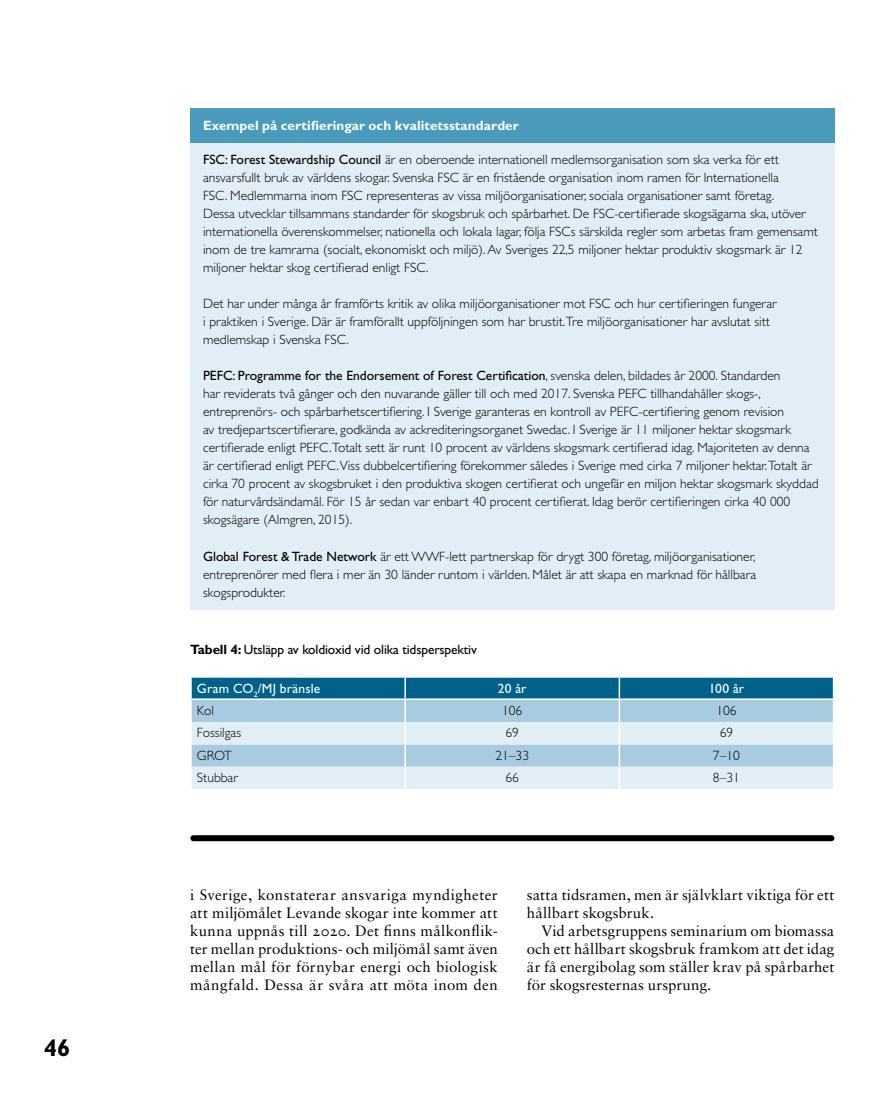
<style>
.page{position:relative;width:893px;height:1098px;background:#fff}
.page>*{position:absolute;margin:0;border:0;box-sizing:border-box;transform-origin:0 0}
.t1{font:700 24px "Gill Sans Std";color:#000}
.t2{font:15px/18px "Sabon LT Std";letter-spacing:.015em;color:#000;text-align:justify}
.t3{font:300 13.5px/18px "Gill Sans Std";color:#000}
.t4{font:13.5px "Gill Sans Std";letter-spacing:-.01em;color:#000}
.t5{font:700 13.5px "Gill Sans Std";letter-spacing:.005em;color:#fff}
.t6{font:13.5px "Gill Sans Std";letter-spacing:.015em;color:#fff}
.s1{font-weight:400}
.s2{font-weight:700}
</style>
<div class="page">
<svg style="left:193px;top:835px;width:638px;height:5px;background:#0a0a0a"></svg>
<svg style="left:191px;top:677px;width:643px;height:111px;background:#a2c6d9"></svg>
<hr style="left:190px;top:698px;width:215px;height:1px;background:#fff">
<hr style="left:405px;top:698px;width:214px;height:1px;background:#fff">
<hr style="left:619px;top:698px;width:215px;height:1px;background:#fff">
<div style="left:190px;top:108px;width:644px;height:501px;background:#e2eef5"></div>
<div style="left:190px;top:108px;width:644px;height:35px;background:#499abb"></div>
<h1 class="t1" style="left:44px;top:1033px;width:28px">46</h1>
<p class="t5" style="left:203px;top:117px;width:317px">Exempel på certifieringar och kvalitetsstandarder</p>
<p class="t3" style="left:203px;top:151px;width:616px"><span class="s1">FSC: Forest Stewardship Council</span> är en oberoende internationell medlemsorganisation som ska verka för ett ansvarsfullt bruk av världens skogar. Svenska FSC är en fristående organisation inom ramen för Internationella<br>FSC. Medlemmarna inom FSC representeras av vissa miljöorganisationer, sociala organisationer samt företag.<br>Dessa utvecklar tillsammans standarder för skogsbruk och spårbarhet. De FSC-certifierade skogsägarna ska, utöver internationella överenskommelser, nationella och lokala lagar, följa FSCs särskilda regler som arbetas fram gemensamt inom de tre kamrarna (socialt, ekonomiskt och miljö). Av Sveriges 22,5 miljoner hektar produktiv skogsmark är 12 miljoner hektar skog certifierad enligt FSC.</p>
<p class="t3" style="left:203px;top:295px;width:575px">Det har under många år framförts kritik av olika miljöorganisationer mot FSC och hur certifieringen fungerar i praktiken i Sverige. Där är framförallt uppföljningen som har brustit.Tre miljöorganisationer har avslutat sitt medlemskap i Svenska FSC.</p>
<p class="t3" style="left:203px;top:367px;width:617px"><span class="s1">PEFC: Programme for the Endorsement of Forest Certification</span>, svenska delen, bildades år 2000. Standarden<br>har reviderats två gånger och den nuvarande gäller till och med 2017. Svenska PEFC tillhandahåller skogs-, entreprenörs- och spårbarhetscertifiering. I Sverige garanteras en kontroll av PEFC-certifiering genom revision<br>av tredjepartscertifierare, godkända av ackrediteringsorganet Swedac. I Sverige är 11 miljoner hektar skogsmark certifierade enligt PEFC.Totalt sett är runt 10 procent av världens skogsmark certifierad idag. Majoriteten av denna är certifierad enligt PEFC.Viss dubbelcertifiering förekommer således i Sverige med cirka 7 miljoner hektar.Totalt är cirka 70 procent av skogsbruket i den produktiva skogen certifierat och ungefär en miljon hektar skogsmark skyddad för naturvårdsändamål. För 15 år sedan var enbart 40 procent certifierat. Idag berör certifieringen cirka 40 000 skogsägare (Almgren, 2015).</p>
<p class="t3" style="left:203px;top:547px;width:555px;text-align:justify"><span class="s1">Global Forest &amp; Trade Network</span> är ett WWF-lett partnerskap för drygt 300 företag, miljöorganisationer, entreprenörer med flera i mer än 30 länder runtom i världen. Målet är att skapa en marknad för hållbara skogsprodukter.</p>
<p class="t4" style="left:190px;top:641px;width:288px"><span class="s2">Tabell 4:</span> Utsläpp av koldioxid vid olika tidsperspektiv</p>
<p class="t6" style="left:197px;top:680px;width:125px">Gram CO<sub>2</sub>/MJ bränsle</p>
<p class="t6" style="left:498px;top:680px;width:30px">20 år</p>
<p class="t6" style="left:709px;top:680px;width:37px">100 år</p>
<p class="t3" style="left:197px;top:701px;width:19px">Kol</p>
<p class="t3" style="left:502px;top:701px;width:22px">106</p>
<p class="t3" style="left:716px;top:701px;width:22px">106</p>
<p class="t3" style="left:197px;top:723px;width:46px">Fossilgas</p>
<p class="t3" style="left:505px;top:723px;width:15px">69</p>
<p class="t3" style="left:720px;top:723px;width:15px">69</p>
<p class="t3" style="left:197px;top:746px;width:37px">GROT</p>
<p class="t3" style="left:495px;top:746px;width:35px">21–33</p>
<p class="t3" style="left:713px;top:746px;width:28px">7–10</p>
<p class="t3" style="left:197px;top:768px;width:42px">Stubbar</p>
<p class="t3" style="left:505px;top:768px;width:15px">66</p>
<p class="t3" style="left:713px;top:768px;width:28px">8–31</p>
<p class="t2" style="left:190px;top:885px;width:309px">i Sverige, konstaterar ansvariga myndigheter att miljömålet Levande skogar inte kommer att kunna uppnås till 2020. Det finns målkonflik&shy;ter mellan produktions- och miljömål samt även mellan mål för förnybar energi och biologisk mångfald. Dessa är svåra att möta inom den</p>
<p class="t2" style="left:527px;top:885px;width:309px">satta tidsramen, men är självklart viktiga för ett hållbart skogsbruk.</p>
<p class="t2" style="left:527px;top:921px;width:309px;text-indent:15px">Vid arbetsgruppens seminarium om biomassa och ett hållbart skogsbruk framkom att det idag är få energibolag som ställer krav på spårbarhet för skogsresternas ursprung.</p>
</div>
